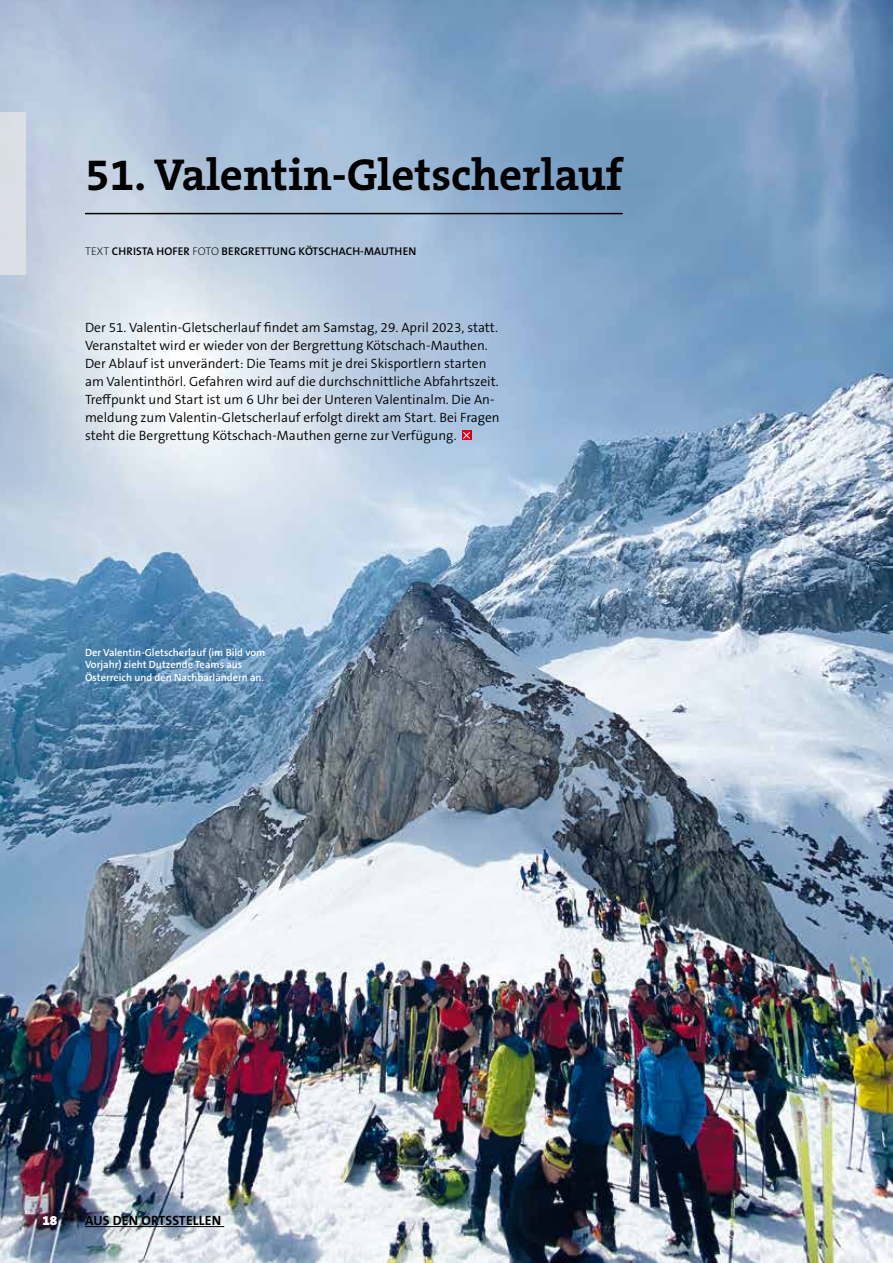
<style>
.page{position:relative;width:893px;height:1263px;background:#fff}
.page>*{position:absolute;margin:0;border:0;box-sizing:border-box;transform-origin:0 0}
.t1{font:700 45px "The Serif B W7";color:#000}
.t2{font:300 13.5px/18px "The Sans B W4";color:#000}
.t3{font:700 13.5px "The Sans B W7";letter-spacing:.015em;color:#000}
.t4{font:900 13.5px "The Serif B W9";color:#fff}
.t5{font:600 11.25px "The Sans B W6";letter-spacing:.015em;color:#000}
.t6{font:600 10.5px/12.8px "The Sans B W6";color:#fff}
.s1{font-family:"The Sans B W2";font-weight:200}
</style>
<div class="page">
<img style="left:0;top:0;width:893px;height:1263px">
<hr style="left:85px;top:1226px;width:139px;height:1px;background:#000">
<hr style="left:85px;top:213px;width:538px;height:1px;background:#000">
<div style="left:0;top:113px;width:26px;height:162px;background:#dbdee5"></div>
<svg style="left:462px;top:431px;width:9px;height:9px"></svg>
<h1 class="t1" style="left:85px;top:145px;width:539px">51. Valentin-Gletscherlauf</h1>
<p class="t5" style="left:85px;top:244px;width:333px"><span class="s1">TEXT</span> CHRISTA HOFER <span class="s1">FOTO</span> BERGRETTUNG KÖTSCHACH-MAUTHEN</p>
<p class="t2" style="left:85px;top:318px;width:416px">Der 51. Valentin-Gletscherlauf findet am Samstag, 29. April 2023, statt.<br>Veranstaltet wird er wieder von der Bergrettung Kötschach-Mauthen.<br>Der Ablauf ist unverändert: Die Teams mit je drei Skisportlern starten am Valentinthörl. Gefahren wird auf die durchschnittliche Abfahrtszeit.<br>Treffpunkt und Start ist um 6 Uhr bei der Unteren Valentinalm. Die An&shy;meldung zum Valentin-Gletscherlauf erfolgt direkt am Start. Bei Fragen steht die Bergrettung Kötschach-Mauthen gerne zur Verfügung.</p>
<p class="t6" style="left:85px;top:646px;width:182px">Der Valentin-Gletscherlauf (im Bild vom<br>Vorjahr) zieht Dutzende Teams aus<br>Österreich und den Nachbarländern an.</p>
<p class="t4" style="left:43px;top:1211px;width:16px">18</p>
<p class="t3" style="left:85px;top:1211px;width:138px">AUS DEN ORTSSTELLEN</p>
</div>
